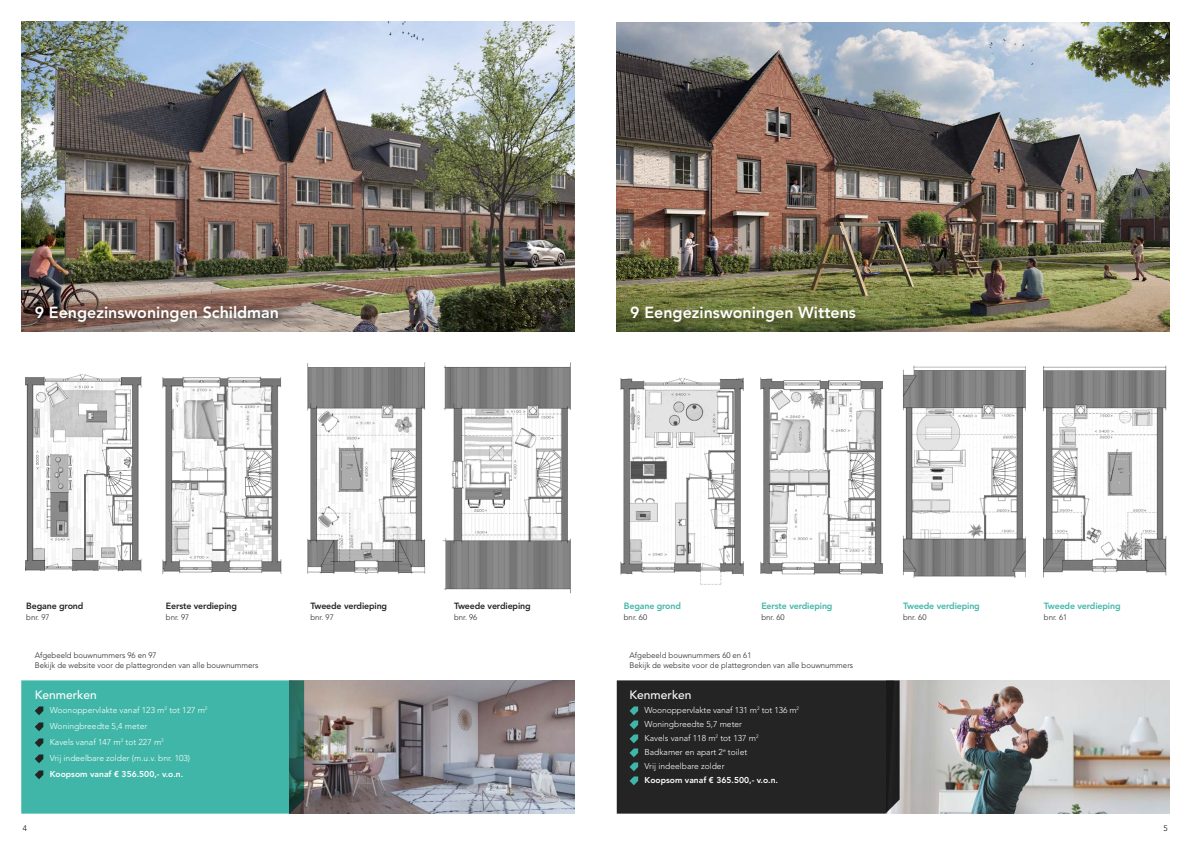
<style>
.page{position:relative;width:1191px;height:842px;background:#fff}
.page>*{position:absolute;margin:0;border:0;box-sizing:border-box;transform-origin:0 0}
.t1{font:800 16px "Avenir LT Std";color:#fff}
.t2{font:500 12px "Avenir LT Std";color:#fff}
.t3{font:800 9px "Avenir LT Std";letter-spacing:-.015em;color:#40b6a8}
.t4{font:800 9px "Avenir LT Std";letter-spacing:-.015em;color:#252424}
.t5{font:300 8.5px/14px "Avenir LT Std";color:#fff}
.t6{font:800 8.5px "Avenir LT Std";color:#fff}
.t7{font:300 8px/10px "Avenir LT Std";color:#252424}
.t8{font:300 8px "Avenir LT Std";color:#000}
</style>
<div class="page">
<img style="left:304px;top:680px;width:270px;height:134px">
<img style="left:899px;top:680px;width:270px;height:134px">
<img style="left:617px;top:22px;width:552px;height:310px">
<div style="left:617px;top:680px;width:282px;height:134px;background:#252424"></div>
<div style="left:628px;top:304px;width:236px;height:27px;background:#000;opacity:.5"></div>
<img style="left:620px;top:377px;width:124px;height:208px">
<img style="left:760px;top:377px;width:122px;height:198px">
<img style="left:903px;top:365px;width:123px;height:212px">
<img style="left:1043px;top:365px;width:124px;height:213px">
<img style="left:21px;top:22px;width:553px;height:310px">
<svg style="left:21px;top:680px;width:283px;height:134px;background:#3fb0a3"></svg>
<div style="left:33px;top:303px;width:254px;height:28px;background:#000;opacity:.5"></div>
<img style="left:162px;top:376px;width:120px;height:198px">
<img style="left:307px;top:362px;width:119px;height:212px">
<img style="left:26px;top:373px;width:116px;height:199px">
<img style="left:442px;top:362px;width:129px;height:232px">
<h1 class="t1" style="left:35px;top:303px;width:246px">9 Eengezinswoningen Schildman</h1>
<h1 class="t1" style="left:630px;top:303px;width:227px">9 Eengezinswoningen Wittens</h1>
<p class="t4" style="left:26px;top:600px;width:59px">Begane grond</p>
<p class="t7" style="left:26px;top:612px;width:25px">bnr. 97</p>
<p class="t4" style="left:166px;top:601px;width:73px">Eerste verdieping</p>
<p class="t7" style="left:166px;top:612px;width:25px">bnr. 97</p>
<p class="t4" style="left:310px;top:600px;width:78px">Tweede verdieping</p>
<p class="t7" style="left:310px;top:612px;width:25px">bnr. 97</p>
<p class="t4" style="left:454px;top:600px;width:78px">Tweede verdieping</p>
<p class="t7" style="left:454px;top:612px;width:25px">bnr. 96</p>
<p class="t3" style="left:624px;top:600px;width:59px">Begane grond</p>
<p class="t7" style="left:624px;top:612px;width:25px">bnr. 60</p>
<p class="t3" style="left:761px;top:601px;width:73px">Eerste verdieping</p>
<p class="t7" style="left:761px;top:612px;width:25px">bnr. 60</p>
<p class="t3" style="left:903px;top:600px;width:78px">Tweede verdieping</p>
<p class="t7" style="left:903px;top:612px;width:25px">bnr. 60</p>
<p class="t3" style="left:1044px;top:600px;width:78px">Tweede verdieping</p>
<p class="t7" style="left:1044px;top:612px;width:25px">bnr. 61</p>
<p class="t7" style="left:35px;top:650px;width:225px">Afgebeeld bouwnummers 96 en 97<br>Bekijk de website voor de plattegronden van alle bouwnummers</p>
<p class="t7" style="left:629px;top:650px;width:225px">Afgebeeld bouwnummers 60 en 61<br>Bekijk de website voor de plattegronden van alle bouwnummers</p>
<h2 class="t2" style="left:35px;top:688px;width:64px">Kenmerken</h2>
<p class="t5" style="left:50px;top:702px;width:159px;line-height:16px">Woonoppervlakte vanaf 123 m<sup>2</sup> tot 127 m<sup>2<br></sup>Woningbreedte 5,4 meter<br>Kavels vanaf 147 m<sup>2</sup> tot 227 m<sup>2<br></sup>Vrij indeelbare zolder (m.u.v. bnr. 103)</p>
<p class="t6" style="left:50px;top:769px;width:135px">Koopsom vanaf € 356.500,- v.o.n.</p>
<h2 class="t2" style="left:629px;top:688px;width:64px">Kenmerken</h2>
<p class="t5" style="left:644px;top:703px;width:156px">Woonoppervlakte vanaf 131 m<sup>2</sup> tot 136 m<sup>2<br></sup>Woningbreedte 5,7 meter<br>Kavels vanaf 118 m<sup>2</sup> tot 137 m<sup>2<br></sup>Badkamer en apart 2<sup>e</sup> toilet<br>Vrij indeelbare zolder</p>
<p class="t6" style="left:644px;top:775px;width:135px">Koopsom vanaf € 365.500,- v.o.n.</p>
<p class="t8" style="left:23px;top:823px;width:6px">4</p>
<p class="t8" style="left:1163px;top:823px;width:6px">5</p>
</div>
